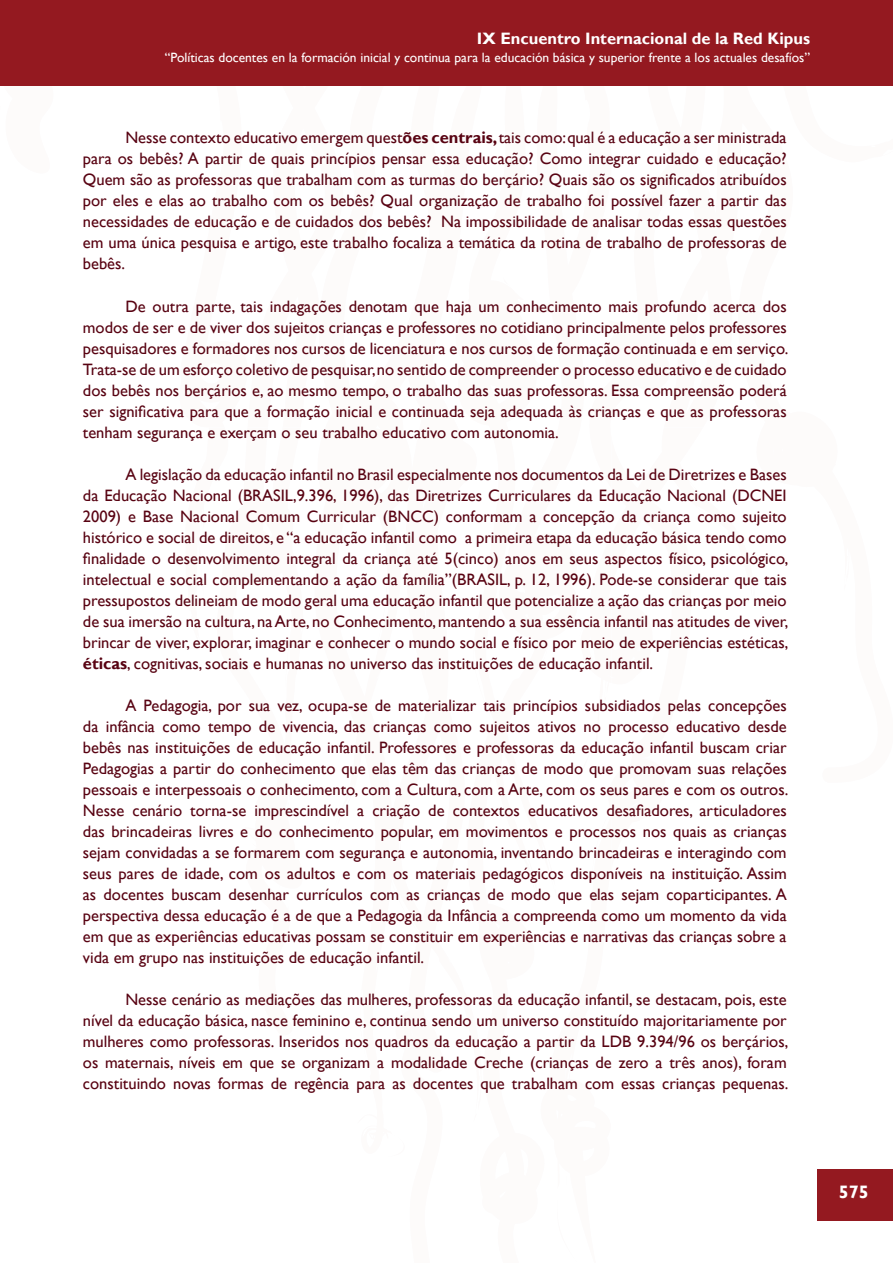
<style>
.page{position:relative;width:893px;height:1263px;background:#fff}
.page>*{position:absolute;margin:0;border:0;box-sizing:border-box;transform-origin:0 0}
.t1{font:700 18px "Gill Sans";color:#fff}
.cuerpo{font:16.5px/21px "Gill Sans";color:#580312;text-align:justify}
.t2{font:700 16.5px "Gill Sans";color:#fff}
.t3{font:13.5px "Gill Sans";color:#fff}
.s1{font-weight:700}
</style>
<div class="page">
<div style="left:818px;top:1169px;width:75px;height:51px;background:#941920"></div>
<div style="left:1px;top:0;width:892px;height:85px;background:#941920"></div>
<p class="t2" style="left:477px;top:28px;width:335px">IX Encuentro Internacional de la Red Kipus</p>
<p class="t3" style="left:165px;top:50px;width:647px">“Políticas docentes en la formación inicial y continua para la educación básica y superior frente a los actuales desafíos”</p>
<p class="cuerpo" style="left:83px;top:127px;width:705px;text-indent:43px">Nesse contexto educativo emergem quest<span class="s1">ões centrais,</span> tais como: qual é a educação a ser ministrada para os bebês? A partir de quais princípios pensar essa educação? Como integrar cuidado e educação?<br>Quem são as professoras que trabalham com as turmas do berçário? Quais são os significados atribuídos por eles e elas ao trabalho com os bebês? Qual organização de trabalho foi possível fazer a partir das necessidades de educação e de cuidados dos bebês? Na impossibilidade de analisar todas essas questões em uma única pesquisa e artigo, este trabalho focaliza a temática da rotina de trabalho de professoras de bebês.</p>
<p class="cuerpo" style="left:83px;top:296px;width:707px;text-indent:43px">De outra parte, tais indagações denotam que haja um conhecimento mais profundo acerca dos modos de ser e de viver dos sujeitos crianças e professores no cotidiano principalmente pelos professores pesquisadores e formadores nos cursos de licenciatura e nos cursos de formação continuada e em serviço.<br>Trata-se de um esforço coletivo de pesquisar, no sentido de compreender o processo educativo e de cuidado dos bebês nos berçários e, ao mesmo tempo, o trabalho das suas professoras. Essa compreensão poderá ser significativa para que a formação inicial e continuada seja adequada às crianças e que as professoras tenham segurança e exerçam o seu trabalho educativo com autonomia.</p>
<p class="cuerpo" style="left:83px;top:464px;width:707px;text-indent:43px">A legislação da educação infantil no Brasil especialmente nos documentos da Lei de Diretrizes e Bases da Educação Nacional (BRASIL,9.396, 1996), das Diretrizes Curriculares da Educação Nacional (DCNEI 2009) e Base Nacional Comum Curricular (BNCC) conformam a concepção da criança como sujeito histórico e social de direitos, e “a educação infantil como a primeira etapa da educação básica tendo como finalidade o desenvolvimento integral da criança até 5(cinco) anos em seus aspectos físico, psicológico, intelectual e social complementando a ação da família”(BRASIL, p. 12, 1996). Pode-se considerar que tais pressupostos delineiam de modo geral uma educação infantil que potencialize a ação das crianças por meio de sua imersão na cultura, na Arte, no Conhecimento, mantendo a sua essência infantil nas atitudes de viver, brincar de viver, explorar, imaginar e conhecer o mundo social e físico por meio de experiências estéticas, <span class="s1">éticas</span>, cognitivas, sociais e humanas no universo das instituições de educação infantil.</p>
<p class="cuerpo" style="left:83px;top:695px;width:707px;text-indent:43px">A Pedagogia, por sua vez, ocupa-se de materializar tais princípios subsidiados pelas concepções da infância como tempo de vivencia, das crianças como sujeitos ativos no processo educativo desde bebês nas instituições de educação infantil. Professores e professoras da educação infantil buscam criar Pedagogias a partir do conhecimento que elas têm das crianças de modo que promovam suas relações pessoais e interpessoais o conhecimento, com a Cultura, com a Arte, com os seus pares e com os outros.<br>Nesse cenário torna-se imprescindível a criação de contextos educativos desafiadores, articuladores das brincadeiras livres e do conhecimento popular, em movimentos e processos nos quais as crianças sejam convidadas a se formarem com segurança e autonomia, inventando brincadeiras e interagindo com seus pares de idade, com os adultos e com os materiais pedagógicos disponíveis na instituição. Assim as docentes buscam desenhar currículos com as crianças de modo que elas sejam coparticipantes. A perspectiva dessa educação é a de que a Pedagogia da Infância a compreenda como um momento da vida em que as experiências educativas possam se constituir em experiências e narrativas das crianças sobre a vida em grupo nas instituições de educação infantil.</p>
<p class="cuerpo" style="left:83px;top:990px;width:707px;text-indent:43px">Nesse cenário as mediações das mulheres, professoras da educação infantil, se destacam, pois, este nível da educação básica, nasce feminino e, continua sendo um universo constituído majoritariamente por mulheres como professoras. Inseridos nos quadros da educação a partir da LDB 9.394/96 os berçários, os maternais, níveis em que se organizam a modalidade Creche (crianças de zero a três anos), foram constituindo novas formas de regência para as docentes que trabalham com essas crianças pequenas.</p>
<p class="t1" style="left:839px;top:1181px;width:31px">575</p>
</div>
